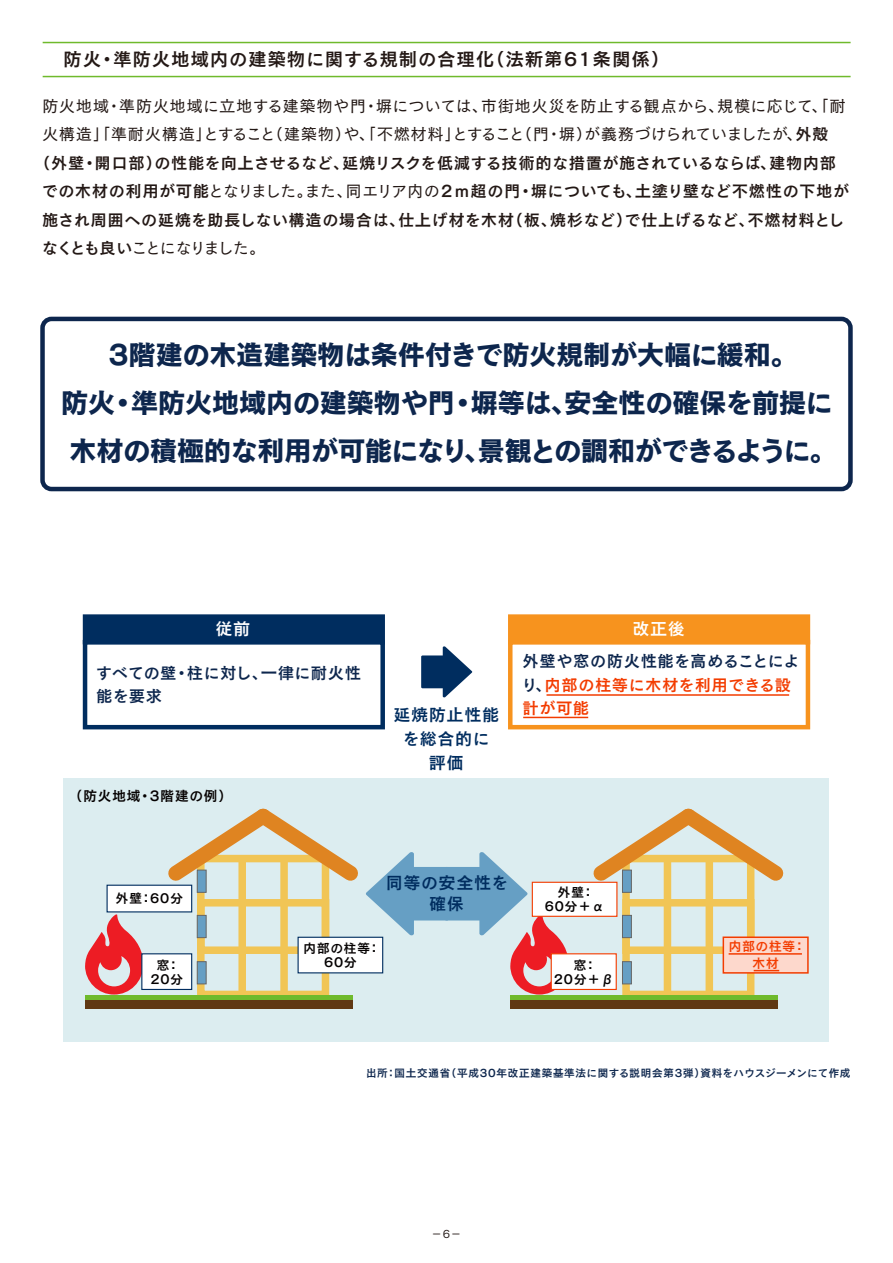
<style>
.page{position:relative;width:893px;height:1263px;background:#fff}
.page>*{position:absolute;margin:0;border:0;box-sizing:border-box;transform-origin:0 0}
.t1{font:27px/48px "New Cezanne Pro N B";color:#0d264d;text-align:center}
.t2{font:18px "New Cezanne Pro N DB";letter-spacing:.075em;color:#231815}
.t3{font:16.5px/24px "New Cezanne Pro N DB";letter-spacing:.075em;color:#002d5f;text-align:center}
.t4{font:16.5px "New Cezanne Pro N DB";color:#fff}
.t5{font:15.75px/28.5px "New Cezanne Pro N DB";letter-spacing:.055em;color:#231815}
.t6{font:15.75px/28.5px "New Cezanne Pro N M";letter-spacing:.035em;color:#231815}
.t7{font:15.75px/23.1px "New Cezanne Pro N DB";letter-spacing:.055em;color:#0d264d}
.t8{font:15.75px "New Cezanne Pro N M";letter-spacing:-.075em;color:#231815}
.t9{font:13.5px "New Cezanne Pro N DB";letter-spacing:.075em;color:#040000}
.t10{font:12.6px/14.1px "New Cezanne Pro N DB";letter-spacing:.075em;color:#040000;text-align:center}
.t11{font:12.6px/16.5px "New Cezanne Pro N DB";letter-spacing:.075em;color:#f33c00;text-align:center}
.t12{font:10.5px "New Cezanne Pro N DB";letter-spacing:.075em;color:#0d264d}
.t13{font:10.5px "New Cezanne Pro N M";color:#231815}
.s1{font-family:"New Cezanne Pro N DB"}
.s2{font-family:"New Cezanne Pro N M"}
.s3{color:#f33c00}
</style>
<div class="page">
<div style="left:64px;top:778px;width:765px;height:264px;background:#dcedf0"></div>
<div style="left:508px;top:640px;width:302px;height:89px;background:#fff;border:4px solid #f7931e"></div>
<div style="left:508px;top:614px;width:302px;height:30px;background:#f7931e"></div>
<svg style="left:85px;top:914px;width:57px;height:80px"></svg>
<div style="left:85px;top:995px;width:267px;height:8px;background:#6fba2c"></div>
<div style="left:85px;top:1000px;width:267px;height:8px;background:#603813"></div>
<div style="left:107px;top:885px;width:85px;height:27px;background:#fff;border:1px solid #002d5f"></div>
<div style="left:141px;top:953px;width:51px;height:37px;background:#fff"></div>
<div style="left:706px;top:862px;width:7px;height:131px;background:#f1c555"></div>
<div style="left:664px;top:860px;width:7px;height:131px;background:#f1c555"></div>
<div style="left:622px;top:855px;width:132px;height:143px;border:8px solid #f1c555"></div>
<svg style="left:580px;top:808px;width:204px;height:86px"></svg>
<div style="left:622px;top:899px;width:132px;height:55px;border:8px solid #f1c555"></div>
<div style="left:510px;top:995px;width:267px;height:8px;background:#6fba2c"></div>
<div style="left:510px;top:1000px;width:267px;height:8px;background:#603813"></div>
<div style="left:622px;top:961px;width:10px;height:23px;background:#669fc4;border:1px solid #666"></div>
<div style="left:622px;top:915px;width:10px;height:23px;background:#669fc4;border:1px solid #666"></div>
<div style="left:622px;top:870px;width:10px;height:23px;background:#669fc4;border:1px solid #666"></div>
<div style="left:723px;top:936px;width:86px;height:38px;background:#fdd8cc;border:2px solid #f33c00"></div>
<div style="left:532px;top:882px;width:85px;height:35px;background:#fff;border:1px solid #f33c00"></div>
<div style="left:551px;top:953px;width:66px;height:37px;background:#fff;border:1px solid #f33c00"></div>
<div style="left:83px;top:640px;width:302px;height:89px;background:#fff;border:4px solid #002d5f"></div>
<div style="left:83px;top:614px;width:302px;height:30px;background:#002d5f"></div>
<svg style="left:421px;top:646px;width:51px;height:51px"></svg>
<svg style="left:155px;top:808px;width:414px;height:186px"></svg>
<hr style="left:546px;top:694px;width:243px;height:2px;background:#f33c00">
<hr style="left:523px;top:717px;width:65px;height:1px;background:#f33c00">
<hr style="left:729px;top:953px;width:73px;height:2px;background:#f33c00">
<svg style="left:754px;top:970px;width:25px;height:1px"></svg>
<hr style="left:43px;top:76px;width:808px;height:1px;background:#6fba2c">
<hr style="left:43px;top:42px;width:808px;height:1px;background:#6fba2c">
<div style="left:40px;top:317px;width:813px;height:174px;border:4px solid #0d264d;border-radius:9px"></div>
<p class="t2" style="left:64px;top:43px;width:607px">防火・準防火地域内の建築物に関する規制の合理化（法新第61条関係）</p>
<p class="t6" style="left:42px;top:89px;width:805px">防火地域・準防火地域に立地する建築物や門・塀については、市街地火災を防止する観点から、規模に応じて、「耐火構造」「準耐火構造」とすること（建築物）や、「不燃材料」とすること（門・塀）が義務づけられていましたが、<span class="s1">外殻</span></p>
<p class="t5" style="left:42px;top:147px;width:808px;text-indent:-7px">（外壁・開口部）の性能を向上させるなど、延焼リスクを低減する技術的な措置が施されているならば、建物内部での木材の利用が可能<span class="s2">となりました。また、同エリア内の</span>２ｍ超の門・塀についても、土塗り壁など不燃性の下地が施され周囲への延焼を助長しない構造の場合は、仕上げ材を木材（板、焼杉など）で仕上げるなど、不燃材料とし</p>
<p class="t8" style="left:42px;top:234px;width:225px"><span class="s1">なくとも良い</span>ことになりました。</p>
<h1 class="t1" style="left:61px;top:328px;width:777px">3階建の木造建築物は条件付きで防火規制が大幅に緩和。<br>防火・準防火地域内の建築物や門・塀等は、安全性の確保を前提に木材の積極的な利用が可能になり、景観との調和ができるように。</h1>
<p class="t4" style="left:216px;top:614px;width:36px">従前</p>
<p class="t7" style="left:96px;top:660px;width:266px">すべての壁・柱に対し、一律に耐火性能を要求</p>
<p class="t9" style="left:69px;top:784px;width:165px">（防火地域・3階建の例）</p>
<p class="t3" style="left:394px;top:700px;width:107px">延焼防止性能を総合的に評価</p>
<p class="t4" style="left:633px;top:614px;width:53px">改正後</p>
<p class="t7" style="left:521px;top:648px;width:279px">外壁や窓の防火性能を高めることにより、<span class="s3">内部の柱等に木材を利用できる設計が可能</span></p>
<p class="t10" style="left:116px;top:890px;width:69px">外壁：60分</p>
<p class="t10" style="left:150px;top:956px;width:34px">窓：<br>20分</p>
<p class="t10" style="left:304px;top:940px;width:78px">内部の柱等：<br>60分</p>
<p class="t3" style="left:386px;top:871px;width:123px;line-height:21px">同等の安全性を確保</p>
<p class="t10" style="left:545px;top:883px;width:61px">外壁：<br>60分＋α</p>
<p class="t10" style="left:554px;top:956px;width:61px">窓：<br>20分＋β</p>
<p class="t11" style="left:729px;top:937px;width:78px">内部の柱等：木材</p>
<p class="t12" style="left:366px;top:1063px;width:486px">出所：国土交通省（平成30年改正建築基準法に関する説明会第3弾）資料をハウスジーメンにて作成</p>
<p class="t13" style="left:431px;top:1225px;width:31px">－6－</p>
</div>
